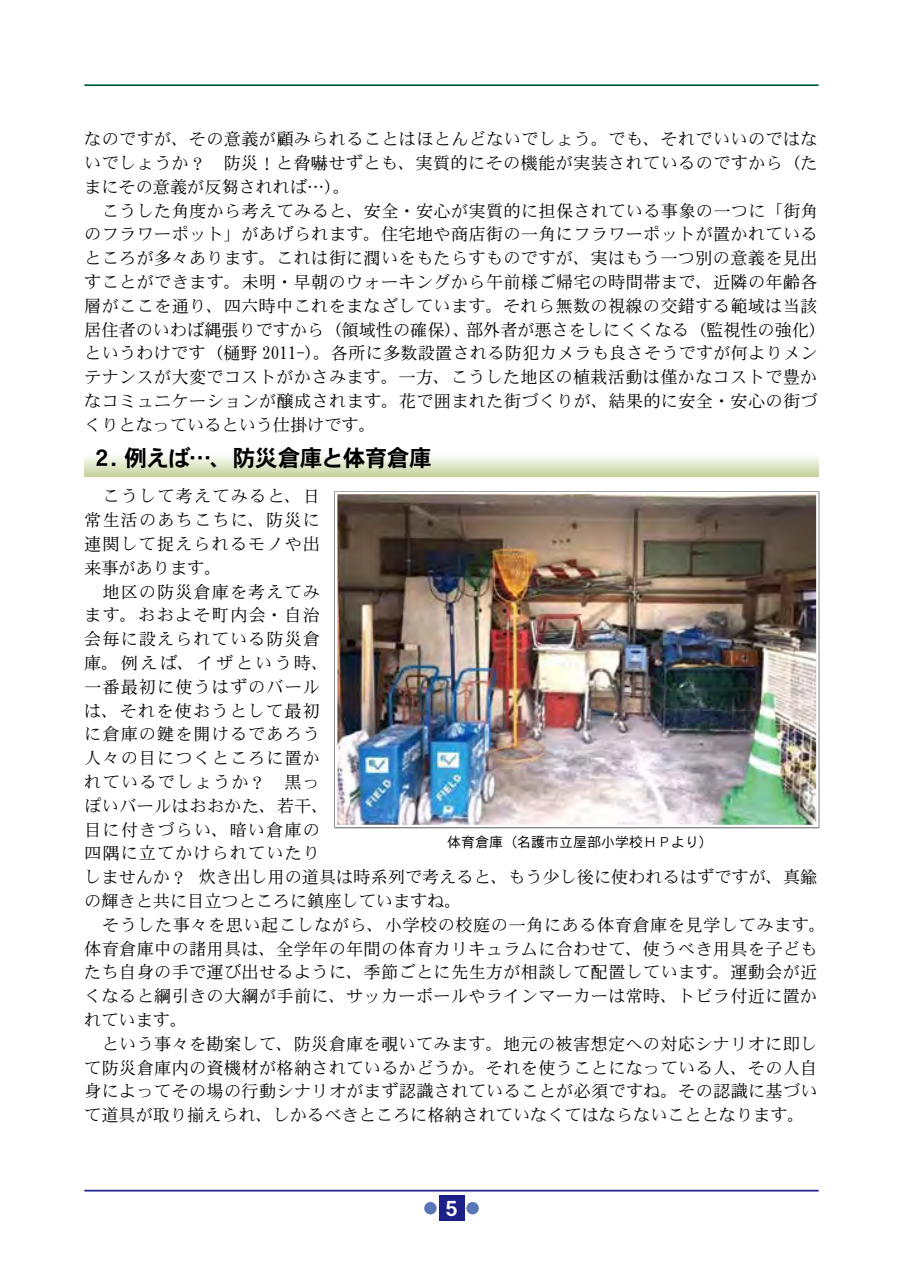
<style>
.page{position:relative;width:903px;height:1275px;background:#fff}
.page>*{position:absolute;margin:0;border:0;box-sizing:border-box;transform-origin:0 0}
.t1{font:22.75px "DFHS Gothic W7 WIN RKSJ H";letter-spacing:-.03em;color:#000}
.t2{font:21px "DFHS Gothic W7 WIN RKSJ H";color:#fff}
.t3{font:17.15px/23.8px "DFHS Mincho W3 WIN RKSJ H";letter-spacing:.02em;color:#000}
.t4{font:14px "DFHS Gothic W3 WIN RKSJ H";color:#000}
</style>
<div class="page">
<hr style="left:84px;top:1190px;width:735px;height:1px;background:#1d2088">
<div style="left:439px;top:1196px;width:25px;height:25px;background:#1d2088"></div>
<div style="left:466px;top:1202px;width:13px;height:12px;background:#5976ba;border-radius:50%"></div>
<div style="left:424px;top:1202px;width:13px;height:12px;background:#5976ba;border-radius:50%"></div>
<hr style="left:84px;top:84px;width:734px;height:2px;background:#005e3c">
<div style="left:84px;top:453px;width:734px;height:24px;background:linear-gradient(to bottom,#fff,#c7d39e)"></div>
<img style="left:338px;top:495px;width:478px;height:329px">
<div style="left:335px;top:492px;width:484px;height:335px;border:2px solid #fff"></div>
<p class="t3" style="left:84px;top:128px;width:743px">なのですが、その意義が顧みられることはほとんどないでしょう。でも、それでいいのではないでしょうか？　防災！と脅嚇せずとも、実質的にその機能が実装されているのですから（たまにその意義が反芻されれば…）。<br>　こうした角度から考えてみると、安全・安心が実質的に担保されている事象の一つに「街角のフラワーポット」があげられます。住宅地や商店街の一角にフラワーポットが置かれているところが多々あります。これは街に潤いをもたらすものですが、実はもう一つ別の意義を見出すことができます。未明・早朝のウォーキングから午前様ご帰宅の時間帯まで、近隣の年齢各層がここを通り、四六時中これをまなざしています。それら無数の視線の交錯する範域は当該居住者のいわば縄張りですから（領域性の確保）、部外者が悪さをしにくくなる（監視性の強化）というわけです（樋野 2011-）。各所に多数設置される防犯カメラも良さそうですが何よりメンテナンスが大変でコストがかさみます。一方、こうした地区の植栽活動は僅かなコストで豊かなコミュニケーションが醸成されます。花で囲まれた街づくりが、結果的に安全・安心の街づくりとなっているという仕掛けです。</p>
<h1 class="t1" style="left:90px;top:447px;width:343px">２.例えば…、防災倉庫と体育倉庫</h1>
<p class="t3" style="left:84px;top:485px;width:743px">　こうして考えてみると、日<br>常生活のあちこちに、防災に<br>連関して捉えられるモノや出<br>来事があります。<br>　地区の防災倉庫を考えてみ<br>ます。おおよそ町内会・自治<br>会毎に設えられている防災倉<br>庫。例えば、イザという時、<br>一番最初に使うはずのバール<br>は、それを使おうとして最初<br>に倉庫の鍵を開けるであろう<br>人々の目につくところに置か<br>れているでしょうか？　黒っ<br>ぽいバールはおおかた、若干、<br>目に付きづらい、暗い倉庫の<br>四隅に立てかけられていたり<br>しませんか？ 炊き出し用の道具は時系列で考えると、もう少し後に使われるはずですが、真鍮の輝きと共に目立つところに鎮座していますね。<br>　そうした事々を思い起こしながら、小学校の校庭の一角にある体育倉庫を見学してみます。体育倉庫中の諸用具は、全学年の年間の体育カリキュラムに合わせて、使うべき用具を子どもたち自身の手で運び出せるように、季節ごとに先生方が相談して配置しています。運動会が近くなると綱引きの大綱が手前に、サッカーボールやラインマーカーは常時、トビラ付近に置かれています。<br>　という事々を勘案して、防災倉庫を覗いてみます。地元の被害想定への対応シナリオに即して防災倉庫内の資機材が格納されているかどうか。それを使うことになっている人、その人自身によってその場の行動シナリオがまず認識されていることが必須ですね。その認識に基づいて道具が取り揃えられ、しかるべきところに格納されていなくてはならないこととなります。</p>
<p class="t4" style="left:447px;top:835px;width:267px">体育倉庫（名護市立屋部小学校ＨＰより）</p>
<p class="t2" style="left:441px;top:1198px;width:22px">５</p>
</div>
